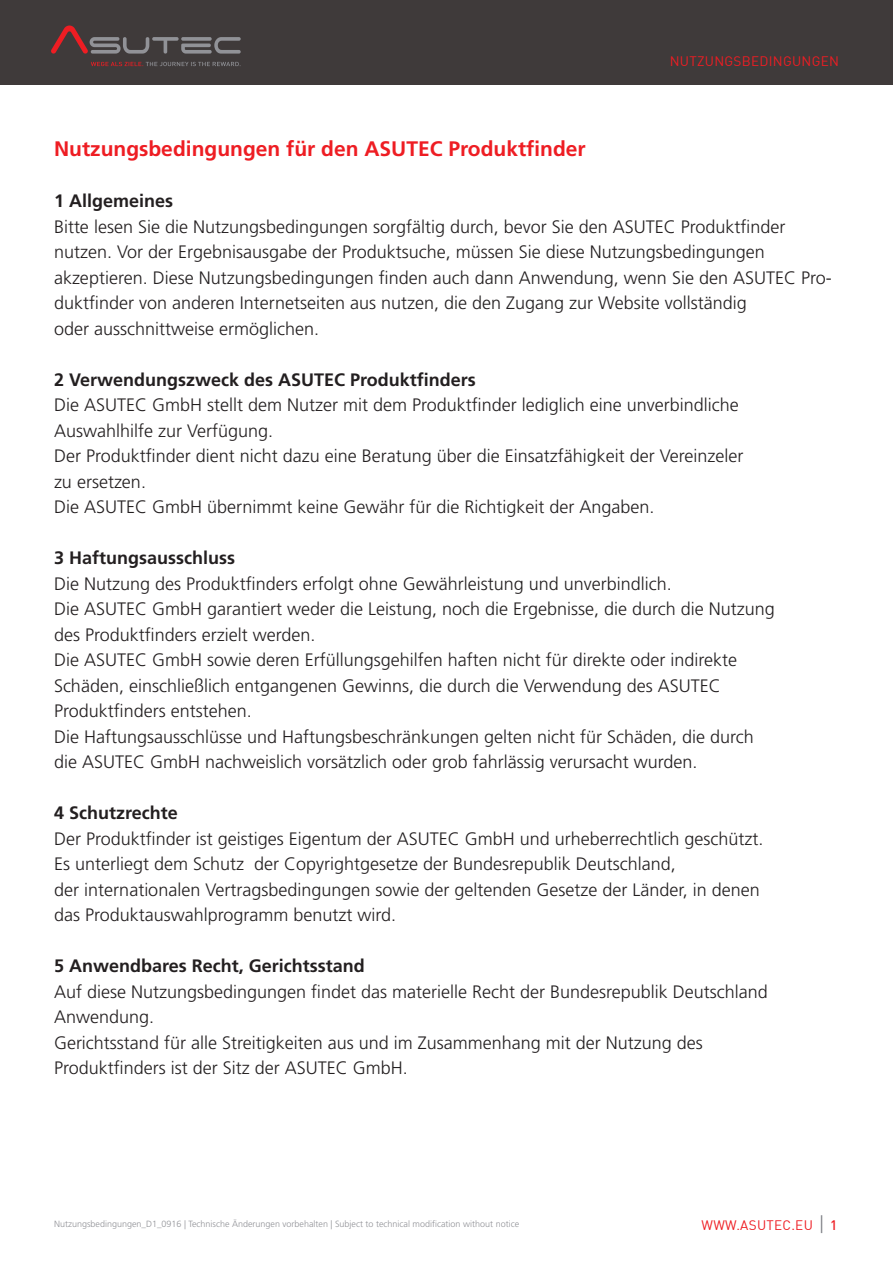
<style>
.page{position:relative;width:893px;height:1263px;background:#fff}
.page>*{position:absolute;margin:0;border:0;box-sizing:border-box;transform-origin:0 0}
.t1{font:700 21px "Frutiger LT";color:#ee1d23}
.t2{font:300 18px/25.5px "Frutiger LT";color:#231f20}
.t3{font:700 18px "Frutiger LT";color:#231f20}
.t4{font:13.5px "DIN";letter-spacing:.02em;color:#ee1d23}
.t5{font:500 13.5px "DIN";color:#ee1d23}
.t6{font:300 9px "Frutiger LT";color:#919297}
</style>
<div class="page">
<div style="left:0;top:0;width:893px;height:85px;background:#3f3a3a"></div>
<svg style="left:51px;top:26px;width:190px;height:28px"></svg>
<svg style="left:91px;top:62px;width:149px;height:4px"></svg>
<svg style="left:821px;top:1215px;width:1px;height:18px"></svg>
<p class="t4" style="left:670px;top:53px;width:171px">NUTZUNGSBEDINGUNGEN</p>
<p class="t1" style="left:54px;top:136px;width:533px">Nutzungsbedingungen für den ASUTEC Produktfinder</p>
<p class="t3" style="left:54px;top:190px;width:121px">1 Allgemeines</p>
<p class="t2" style="left:54px;top:214px;width:779px">Bitte lesen Sie die Nutzungsbedingungen sorgfältig durch, bevor Sie den ASUTEC Produktfinder nutzen. Vor der Ergebnisausgabe der Produktsuche, müssen Sie diese Nutzungsbedingungen akzeptieren. Diese Nutzungsbedingungen finden auch dann Anwendung, wenn Sie den ASUTEC Pro&shy;duktfinder von anderen Internetseiten aus nutzen, die den Zugang zur Website vollständig<br>oder ausschnittweise ermöglichen.</p>
<p class="t3" style="left:54px;top:369px;width:423px">2 Verwendungszweck des ASUTEC Produktfinders</p>
<p class="t2" style="left:54px;top:392px;width:691px">Die ASUTEC GmbH stellt dem Nutzer mit dem Produktfinder lediglich eine unverbindliche Auswahlhilfe zur Verfügung.<br>Der Produktfinder dient nicht dazu eine Beratung über die Einsatzfähigkeit der Vereinzeler zu ersetzen.<br>Die ASUTEC GmbH übernimmt keine Gewähr für die Richtigkeit der Angaben.</p>
<p class="t3" style="left:54px;top:547px;width:182px">3 Haftungsausschluss</p>
<p class="t2" style="left:54px;top:571px;width:722px">Die Nutzung des Produktfinders erfolgt ohne Gewährleistung und unverbindlich.<br>Die ASUTEC GmbH garantiert weder die Leistung, noch die Ergebnisse, die durch die Nutzung des Produktfinders erzielt werden.<br>Die ASUTEC GmbH sowie deren Erfüllungsgehilfen haften nicht für direkte oder indirekte Schäden, einschließlich entgangenen Gewinns, die durch die Verwendung des ASUTEC Produktfinders entstehen.<br>Die Haftungsausschlüsse und Haftungsbeschränkungen gelten nicht für Schäden, die durch die ASUTEC GmbH nachweislich vorsätzlich oder grob fahrlässig verursacht wurden.</p>
<p class="t3" style="left:54px;top:802px;width:125px">4 Schutzrechte</p>
<p class="t2" style="left:54px;top:826px;width:711px">Der Produktfinder ist geistiges Eigentum der ASUTEC GmbH und urheberrechtlich geschützt.<br>Es unterliegt dem Schutz der Copyrightgesetze der Bundesrepublik Deutschland,<br>der internationalen Vertragsbedingungen sowie der geltenden Gesetze der Länder, in denen das Produktauswahlprogramm benutzt wird.</p>
<p class="t3" style="left:54px;top:955px;width:312px">5 Anwendbares Recht, Gerichtsstand</p>
<p class="t2" style="left:54px;top:979px;width:715px">Auf diese Nutzungsbedingungen findet das materielle Recht der Bundesrepublik Deutschland Anwendung.<br>Gerichtsstand für alle Streitigkeiten aus und im Zusammenhang mit der Nutzung des Produktfinders ist der Sitz der ASUTEC GmbH.</p>
<p class="t6" style="left:54px;top:1219px;width:467px">Nutzungsbedingungen_D1_0916 | Technische Änderungen vorbehalten | Subject to technical modification without notice</p>
<p class="t4" style="left:702px;top:1217px;width:113px">WWW.ASUTEC.EU</p>
<p class="t5" style="left:830px;top:1216px;width:9px">1</p>
</div>
